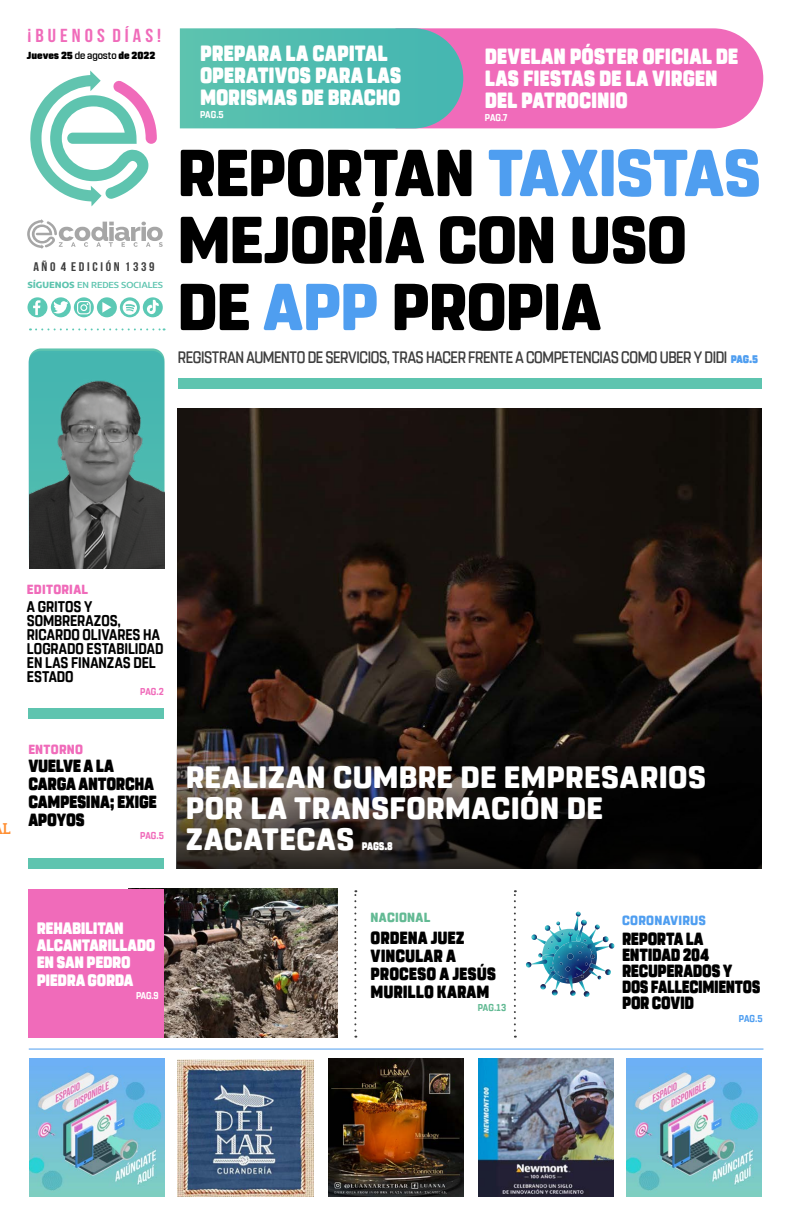
<style>
.page{position:relative;width:791px;height:1225px;background:#fff}
.page>*{position:absolute;margin:0;border:0;box-sizing:border-box;transform-origin:0 0}
.t1{font:800 66px/67px "Rohn Rounded";letter-spacing:-.02em;color:#000}
.t2{font:800 30.8px/31px "Rohn Rounded";letter-spacing:.015em;color:#fff}
.t3{font:900 22px/22px "Rohn Rounded";letter-spacing:-.005em;color:#fff;scale:.87 1}
.t4{font:18.8px "Bebas Neue";color:#f06bba;scale:1.1 1}
.t5{font:900 17.6px/18px "Rohn Rounded";letter-spacing:-.015em;color:#000;scale:.87 1}
.t6{font:900 17.6px/16px "Rohn Rounded";letter-spacing:-.015em;color:#000;scale:.85 1}
.t7{font:500 16.5px "Rohn Rounded";letter-spacing:-.02em;color:#3d3d3d;scale:.86 1}
.t8{font:900 16.5px/17.3px "Rohn Rounded";letter-spacing:-.02em;color:#fff;scale:.9 1}
.t9{font:700 15.4px/14px "Rohn Rounded";color:#000;scale:.88 1}
.t10{font:700 15px "Aleo";color:#ff8f33;scale:.94 1}
.t11{font:800 13.2px "Rohn Rounded";letter-spacing:.02em;color:#f06bba;scale:.95 1}
.t12{font:800 13.2px "Rohn Rounded";letter-spacing:.015em;color:#4f9ef0;scale:.95 1}
.t13{font:800 13.2px "Rohn Rounded";letter-spacing:.025em;color:#63ba94;scale:.95 1}
.t14{font:12.5px "Bebas Neue";color:#3d3d3d;scale:1.1 1}
.t15{font:900 11px "Rohn Rounded";color:#fff;scale:.85 1}
.t16{font:900 10.2px "Rohn Rounded";letter-spacing:-.005em;color:#000}
.t17{font:700 9.9px "Rohn Rounded";letter-spacing:-.01em;color:#fff;scale:.91 1}
.t18{font:700 9.9px "Rohn Rounded";color:#f06bba;scale:.91 1}
.t19{font:700 9.9px "Rohn Rounded";color:#63ba94;scale:.91 1}
.t20{font:700 9.9px "Rohn Rounded";color:#4f9ef0;scale:.91 1}
.t21{font:700 9.9px "Rohn Rounded";letter-spacing:-.01em;color:#fff;scale:.9 1}
.t22{font:9.6px "Concord";letter-spacing:-.01em;color:#5ec4af}
.s1{font-weight:500}
.s2{font-weight:700}
.s3{color:#4f9ef0}
.s4{font-weight:900;font-size:11px;color:#4f9ef0}
</style>
<div class="page">
<hr style="left:29px;top:1048px;width:734px;height:1px;background:#4f9ef0">
<svg style="left:30px;top:328px;width:135px;height:2px"></svg>
<svg style="left:514px;top:890px;width:2px;height:147px"></svg>
<svg style="left:354px;top:890px;width:2px;height:147px"></svg>
<img style="left:29px;top:353px;width:136px;height:215px">
<img style="left:478px;top:1058px;width:136px;height:138px">
<img style="left:29px;top:1058px;width:135px;height:138px">
<img style="left:627px;top:1058px;width:135px;height:138px">
<img style="left:328px;top:1058px;width:136px;height:138px">
<img style="left:178px;top:1059px;width:135px;height:137px">
<svg style="left:27px;top:219px;width:136px;height:30px"></svg>
<svg style="left:30px;top:70px;width:127px;height:136px"></svg>
<div style="left:28px;top:297px;width:19px;height:20px;background:#5cc9b5;border-radius:50%"></div>
<svg style="left:33px;top:300px;width:7px;height:15px"></svg>
<svg style="left:51px;top:297px;width:20px;height:20px"></svg>
<svg style="left:53px;top:301px;width:15px;height:12px"></svg>
<svg style="left:74px;top:297px;width:20px;height:20px"></svg>
<svg style="left:77px;top:301px;width:14px;height:13px"></svg>
<div style="left:97px;top:297px;width:20px;height:20px;background:#5cc9b5;border-radius:50%"></div>
<svg style="left:120px;top:297px;width:20px;height:20px"></svg>
<svg style="left:143px;top:297px;width:20px;height:20px"></svg>
<svg style="left:102px;top:302px;width:9px;height:11px"></svg>
<svg style="left:123px;top:300px;width:14px;height:15px"></svg>
<svg style="left:147px;top:300px;width:12px;height:14px"></svg>
<div style="left:28px;top:858px;width:136px;height:10px;background:#5ec4af"></div>
<div style="left:28px;top:708px;width:136px;height:10px;background:#5ec4af"></div>
<svg style="left:525px;top:911px;width:90px;height:85px"></svg>
<svg style="left:179px;top:28px;width:584px;height:100px;background:#a594b6"></svg>
<img style="left:164px;top:888px;width:173px;height:149px">
<div style="left:28px;top:888px;width:136px;height:149px;background:#f06bba"></div>
<div style="left:178px;top:378px;width:584px;height:10px;background:#5ec4af"></div>
<img style="left:178px;top:408px;width:584px;height:316px">
<svg style="left:177px;top:724px;width:585px;height:144px;background:#201b19"></svg>
<p class="t4" style="left:28px;top:26px;width:123px">¡ B U E N O S D Í A S !</p>
<p class="t16" style="left:27px;top:49px;width:130px">Jueves 25 <span class="s1">de agosto</span> de 2022</p>
<p class="t14" style="left:33px;top:259px;width:112px">A Ñ O 4 E D I C I Ó N 1 3 3 9</p>
<p class="t22" style="left:28px;top:279px;width:137px"><span class="s2">SÍGUENOS</span> EN REDES SOCIALES</p>
<p class="t3" style="left:200px;top:43px;width:233px">PREPARA LA CAPITAL<br>OPERATIVOS PARA LAS<br>MORISMAS DE BRACHO</p>
<p class="t17" style="left:200px;top:109px;width:28px">PAG.5</p>
<p class="t3" style="left:485px;top:46px;width:293px">DEVELAN PÓSTER OFICIAL DE<br>LAS FIESTAS DE LA VIRGEN<br>DEL PATROCINIO</p>
<p class="t17" style="left:485px;top:112px;width:27px">PAG.7</p>
<h1 class="t1" style="left:177px;top:140px;width:585px">REPORTAN <span class="s3">TAXISTAS<br></span>MEJORÍA CON USO<br>DE <span class="s3">APP</span> PROPIA</h1>
<p class="t7" style="left:178px;top:348px;width:676px">REGISTRAN AUMENTO DE SERVICIOS, TRAS HACER FRENTE A COMPETENCIAS COMO UBER Y DIDI <span class="s4">PAG.5</span></p>
<p class="t11" style="left:27px;top:582px;width:66px">EDITORIAL</p>
<p class="t9" style="left:27px;top:600px;width:157px">A GRITOS Y<br>SOMBRERAZOS,<br>RICARDO OLIVARES HA<br>LOGRADO ESTABILIDAD<br>EN LAS FINANZAS DEL<br>ESTADO</p>
<p class="t18" style="left:140px;top:686px;width:27px">PAG.2</p>
<p class="t10" style="left:3px;top:819px;width:10px">L</p>
<p class="t11" style="left:28px;top:741px;width:59px">ENTORNO</p>
<p class="t5" style="left:28px;top:756px;width:149px">VUELVE A LA<br>CARGA ANTORCHA<br>CAMPESINA; EXIGE<br>APOYOS</p>
<p class="t18" style="left:140px;top:829px;width:28px">PAG.5</p>
<h2 class="t2" style="left:186px;top:762px;width:522px">REALIZAN CUMBRE DE EMPRESARIOS<br>POR LA TRANSFORMACIÓN DE<br>ZACATECAS</h2>
<p class="t15" style="left:362px;top:839px;width:38px">PAGS.8</p>
<p class="t8" style="left:37px;top:919px;width:133px">REHABILITAN<br>ALCANTARILLADO<br>EN SAN PEDRO<br>PIEDRA GORDA</p>
<p class="t21" style="left:136px;top:989px;width:27px">PAG.9</p>
<p class="t13" style="left:371px;top:909px;width:64px">NACIONAL</p>
<p class="t5" style="left:371px;top:928px;width:146px">ORDENA JUEZ<br>VINCULAR A<br>PROCESO A JESÚS<br>MURILLO KARAM</p>
<p class="t19" style="left:478px;top:1001px;width:33px">PAG.13</p>
<p class="t12" style="left:622px;top:913px;width:90px">CORONAVIRUS</p>
<p class="t6" style="left:622px;top:931px;width:164px">REPORTA LA<br>ENTIDAD 204<br>RECUPERADOS Y<br>DOS FALLECIMIENTOS<br>POR COVID</p>
<p class="t20" style="left:739px;top:1013px;width:28px">PAG.5</p>
</div>
